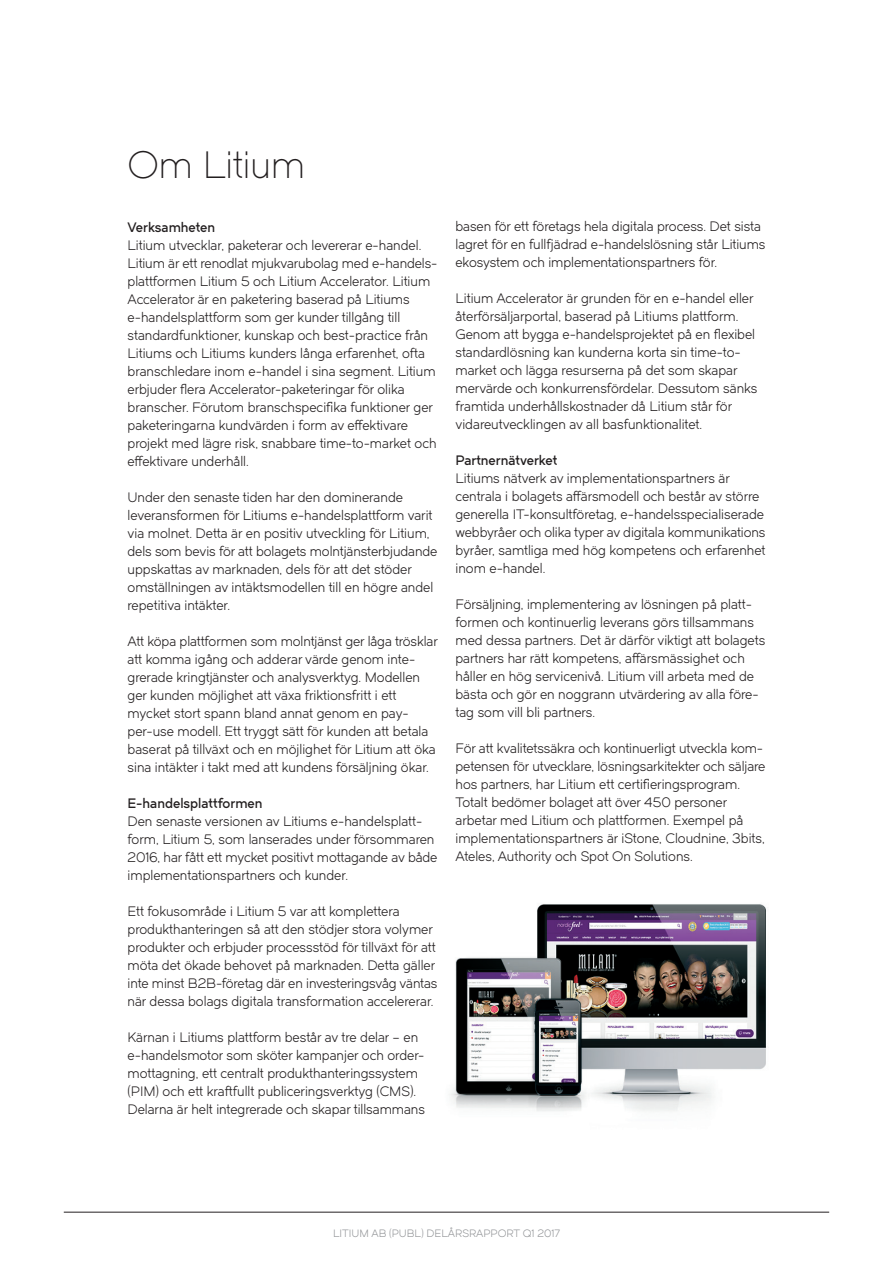
<style>
.page{position:relative;width:893px;height:1263px;background:#fff}
.page>*{position:absolute;margin:0;border:0;box-sizing:border-box;transform-origin:0 0}
.t1{font:37.5px "Dual 300";color:#231f20}
.t2{font:13.5px/18px "Dual 400";color:#231f20}
.t3{font:13.5px "Dual 600";color:#231f20}
.t4{font:10.5px "Dual 400";color:#939598}
</style>
<div class="page">
<img style="left:450px;top:904px;width:316px;height:207px">
<hr style="left:64px;top:1212px;width:765px;height:1px;background:#231f20">
<p class="t1" style="left:128px;top:143px;width:179px">Om Litium</p>
<p class="t3" style="left:128px;top:218px;width:89px">Verksamheten</p>
<p class="t2" style="left:128px;top:236px;width:295px">Litium utvecklar, paketerar och levererar e-handel.</p>
<p class="t2" style="left:128px;top:254px;width:311px">Litium är ett renodlat mjukvarubolag med e-handels-</p>
<p class="t2" style="left:128px;top:272px;width:309px">plattformen Litium 5 och Litium Accelerator. Litium Accelerator är en paketering baserad på Litiums e-handelsplattform som ger kunder tillgång till standardfunktioner, kunskap och best-practice från Litiums och Litiums kunders långa erfarenhet, ofta branschledare inom e-handel i sina segment. Litium erbjuder flera Accelerator-paketeringar för olika branscher. Förutom branschspecifika funktioner ger</p>
<p class="t2" style="left:128px;top:416px;width:311px">paketeringarna kundvärden i form av effektivare projekt med lägre risk, snabbare time-to-market och effektivare underhåll.</p>
<p class="t2" style="left:128px;top:488px;width:306px">Under den senaste tiden har den dominerande leveransformen för Litiums e-handelsplattform varit</p>
<p class="t2" style="left:128px;top:524px;width:303px">via molnet. Detta är en positiv utveckling för Litium,</p>
<p class="t2" style="left:128px;top:542px;width:311px">dels som bevis för att bolagets molntjänsterbjudande uppskattas av marknaden, dels för att det stöder omställningen av intäktsmodellen till en högre andel repetitiva intäkter.</p>
<p class="t2" style="left:128px;top:632px;width:312px">Att köpa plattformen som molntjänst ger låga trösklar att komma igång och adderar värde genom inte-</p>
<p class="t2" style="left:128px;top:668px;width:310px">grerade kringtjänster och analysverktyg. Modellen ger kunden möjlighet att växa friktionsfritt i ett mycket stort spann bland annat genom en pay&shy;per-use modell. Ett tryggt sätt för kunden att betala baserat på tillväxt och en möjlighet för Litium att öka sina intäkter i takt med att kundens försäljning ökar.</p>
<p class="t3" style="left:128px;top:794px;width:136px">E-handelsplattformen</p>
<p class="t2" style="left:128px;top:812px;width:296px">Den senaste versionen av Litiums e-handelsplatt-</p>
<p class="t2" style="left:128px;top:830px;width:311px">form, Litium 5, som lanserades under försommaren<br>2016, har fått ett mycket positivt mottagande av både</p>
<p class="t2" style="left:128px;top:866px;width:222px">implementationspartners och kunder.</p>
<p class="t2" style="left:128px;top:902px;width:310px">Ett fokusområde i Litium 5 var att komplettera produkthanteringen så att den stödjer stora volymer produkter och erbjuder processstöd för tillväxt för att</p>
<p class="t2" style="left:128px;top:956px;width:309px">möta det ökade behovet på marknaden. Detta gäller</p>
<p class="t2" style="left:128px;top:974px;width:311px">inte minst B2B-företag där en investeringsvåg väntas</p>
<p class="t2" style="left:128px;top:992px;width:307px">när dessa bolags digitala transformation accelererar.</p>
<p class="t2" style="left:128px;top:1028px;width:292px">Kärnan i Litiums plattform består av tre delar – en</p>
<p class="t2" style="left:128px;top:1046px;width:298px">e-handelsmotor som sköter kampanjer och order&shy;mottagning, ett centralt produkthanteringssystem (PIM) och ett kraftfullt publiceringsverktyg (CMS).</p>
<p class="t2" style="left:128px;top:1100px;width:299px">Delarna är helt integrerade och skapar tillsammans</p>
<p class="t2" style="left:455px;top:217px;width:307px">basen för ett företags hela digitala process. Det sista</p>
<p class="t2" style="left:455px;top:235px;width:311px">lagret för en fullfjädrad e-handelslösning står Litiums ekosystem och implementationspartners för.</p>
<p class="t2" style="left:455px;top:289px;width:303px">Litium Accelerator är grunden för en e-handel eller återförsäljarportal, baserad på Litiums plattform.<br>Genom att bygga e-handelsprojektet på en flexibel standardlösning kan kunderna korta sin time-to&shy;market och lägga resurserna på det som skapar mervärde och konkurrensfördelar. Dessutom sänks</p>
<p class="t2" style="left:455px;top:397px;width:278px">framtida underhållskostnader då Litium står för vidareutvecklingen av all basfunktionalitet.</p>
<p class="t3" style="left:455px;top:452px;width:103px">Partnernätverket</p>
<p class="t2" style="left:455px;top:469px;width:305px">Litiums nätverk av implementationspartners är centrala i bolagets affärsmodell och består av större</p>
<p class="t2" style="left:455px;top:505px;width:311px;text-align:justify">generella IT-konsultföretag, e-handelsspecialiserade webbyråer och olika typer av digitala kommunikations byråer, samtliga med hög kompetens och erfarenhet inom e-handel.</p>
<p class="t2" style="left:455px;top:595px;width:311px">Försäljning, implementering av lösningen på platt&shy;formen och kontinuerlig leverans görs tillsammans med dessa partners. Det är därför viktigt att bolagets partners har rätt kompetens, affärsmässighet och håller en hög servicenivå. Litium vill arbeta med de</p>
<p class="t2" style="left:455px;top:685px;width:305px">bästa och gör en noggrann utvärdering av alla före&shy;tag som vill bli partners.</p>
<p class="t2" style="left:455px;top:739px;width:309px">För att kvalitetssäkra och kontinuerligt utveckla kom-</p>
<p class="t2" style="left:455px;top:757px;width:311px">petensen för utvecklare, lösningsarkitekter och säljare hos partners, har Litium ett certifieringsprogram.<br>Totalt bedömer bolaget att över 450 personer arbetar med Litium och plattformen. Exempel på implementationspartners är iStone, Cloudnine, 3bits, Ateles, Authority och Spot On Solutions.</p>
<p class="t4" style="left:333px;top:1227px;width:228px">LITIUM AB (PUBL) DELÅRSRAPPORT Q1 2017</p>
</div>
